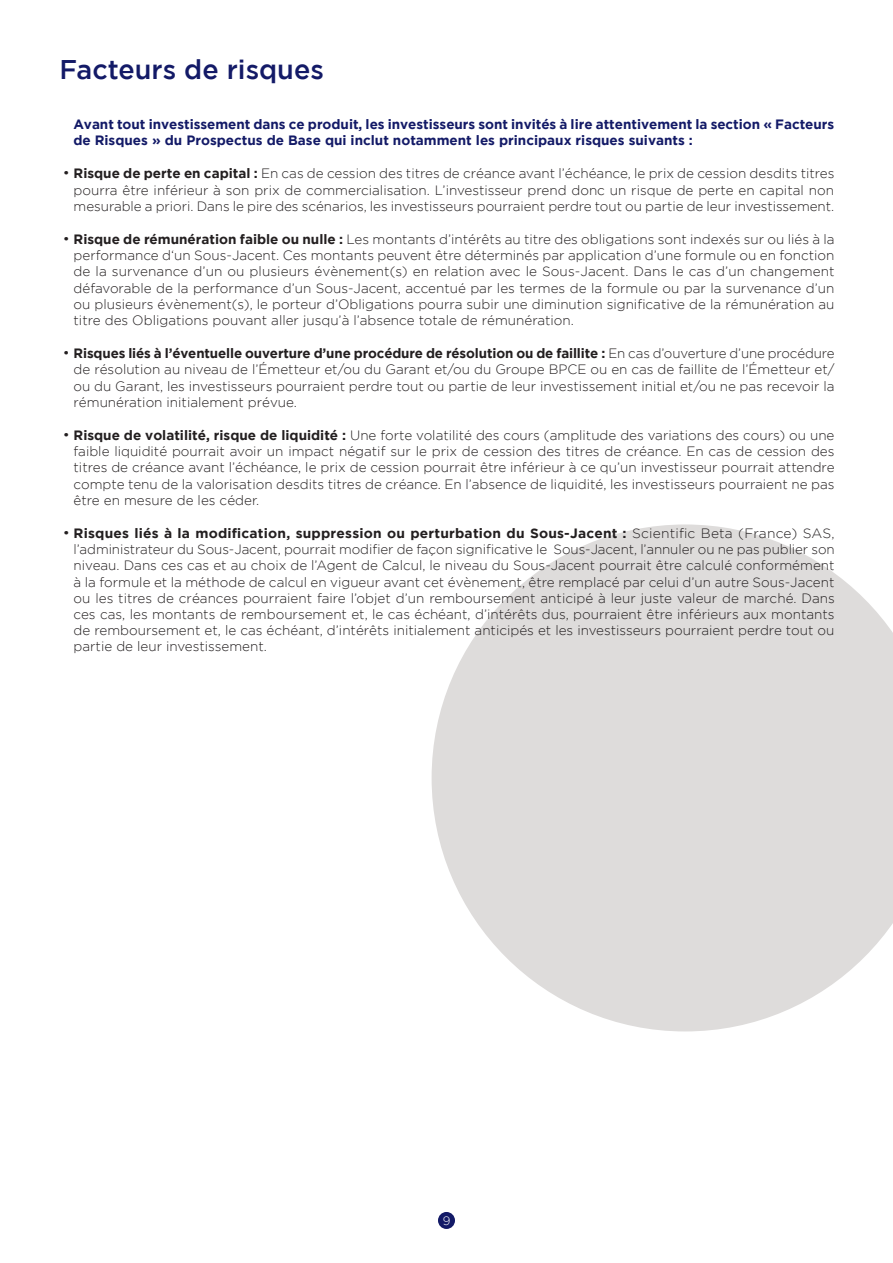
<style>
.page{position:relative;width:893px;height:1263px;background:#fff}
.page>*{position:absolute;margin:0;border:0;box-sizing:border-box;transform-origin:0 0}
.t1{font:500 27px "Gotham";color:#131a67}
.Style_de_paragraphe_3{font:300 13.5px/16.2px "Gotham";color:#231f20;text-align:justify}
.Style_de_paragraphe_3-2{font:700 13.5px/16.2px "Gotham";color:#131a67}
.t2{font:300 12px "Gotham";color:#fff}
.s1{font-size:15px}
.s2{font-weight:700}
</style>
<div class="page">
<div style="left:438px;top:1212px;width:17px;height:17px;background:#131a67;border-radius:50%"></div>
<svg style="left:432px;top:524px;width:461px;height:507px;fill:#dedcdb"></svg>
<p class="t1" style="left:60px;top:54px;width:266px">Facteurs de risques</p>
<p class="Style_de_paragraphe_3-2" style="left:73px;top:116px;width:762px">Avant tout investissement dans ce produit, les investisseurs sont invités à lire attentivement la section « Facteurs de Risques » du Prospectus de Base qui inclut notamment les principaux risques suivants :</p>
<p class="Style_de_paragraphe_3" style="left:74px;top:165px;width:762px;text-indent:-11px"><span class="s1">•</span> <span class="s2">Risque de perte en capital :</span> En cas de cession des titres de créance avant l’échéance, le prix de cession desdits titres pourra être inférieur à son prix de commercialisation. L’investisseur prend donc un risque de perte en capital non mesurable a priori. Dans le pire des scénarios, les investisseurs pourraient perdre tout ou partie de leur investissement.</p>
<p class="Style_de_paragraphe_3" style="left:74px;top:231px;width:762px;text-indent:-11px"><span class="s1">•</span> <span class="s2">Risque de rémunération faible ou nulle :</span> Les montants d’intérêts au titre des obligations sont indexés sur ou liés à la performance d‘un Sous-Jacent. Ces montants peuvent être déterminés par application d’une formule ou en fonction de la survenance d’un ou plusieurs évènement(s) en relation avec le Sous-Jacent. Dans le cas d’un changement défavorable de la performance d’un Sous-Jacent, accentué par les termes de la formule ou par la survenance d’un ou plusieurs évènement(s), le porteur d’Obligations pourra subir une diminution significative de la rémunération au titre des Obligations pouvant aller jusqu’à l’absence totale de rémunération.</p>
<p class="Style_de_paragraphe_3" style="left:74px;top:345px;width:762px;text-indent:-11px"><span class="s1">•</span> <span class="s2">Risques liés à l’éventuelle ouverture d’une procédure de résolution ou de faillite :</span> En cas d’ouverture d’une procédure de résolution au niveau de l’Émetteur et/ou du Garant et/ou du Groupe BPCE ou en cas de faillite de l’Émetteur et/ ou du Garant, les investisseurs pourraient perdre tout ou partie de leur investissement initial et/ou ne pas recevoir la rémunération initialement prévue.</p>
<p class="Style_de_paragraphe_3" style="left:74px;top:427px;width:762px;text-indent:-11px"><span class="s1">•</span> <span class="s2">Risque de volatilité, risque de liquidité :</span> Une forte volatilité des cours (amplitude des variations des cours) ou une faible liquidité pourrait avoir un impact négatif sur le prix de cession des titres de créance. En cas de cession des titres de créance avant l’échéance, le prix de cession pourrait être inférieur à ce qu’un investisseur pourrait attendre compte tenu de la valorisation desdits titres de créance. En l’absence de liquidité, les investisseurs pourraient ne pas être en mesure de les céder.</p>
<p class="Style_de_paragraphe_3" style="left:74px;top:525px;width:763px;text-indent:-11px"><span class="s1">•</span> <span class="s2">Risques liés à la modification, suppression ou perturbation du Sous-Jacent :</span> Scientific Beta (France) SAS, l’administrateur du Sous-Jacent, pourrait modifier de façon significative le Sous-Jacent, l’annuler ou ne pas publier son niveau. Dans ces cas et au choix de l’Agent de Calcul, le niveau du Sous-Jacent pourrait être calculé conformément à la formule et la méthode de calcul en vigueur avant cet évènement, être remplacé par celui d’un autre Sous-Jacent ou les titres de créances pourraient faire l’objet d’un remboursement anticipé à leur juste valeur de marché. Dans ces cas, les montants de remboursement et, le cas échéant, d’intérêts dus, pourraient être inférieurs aux montants de remboursement et, le cas échéant, d’intérêts initialement anticipés et les investisseurs pourraient perdre tout ou partie de leur investissement.</p>
<p class="t2" style="left:443px;top:1214px;width:9px">9</p>
</div>
